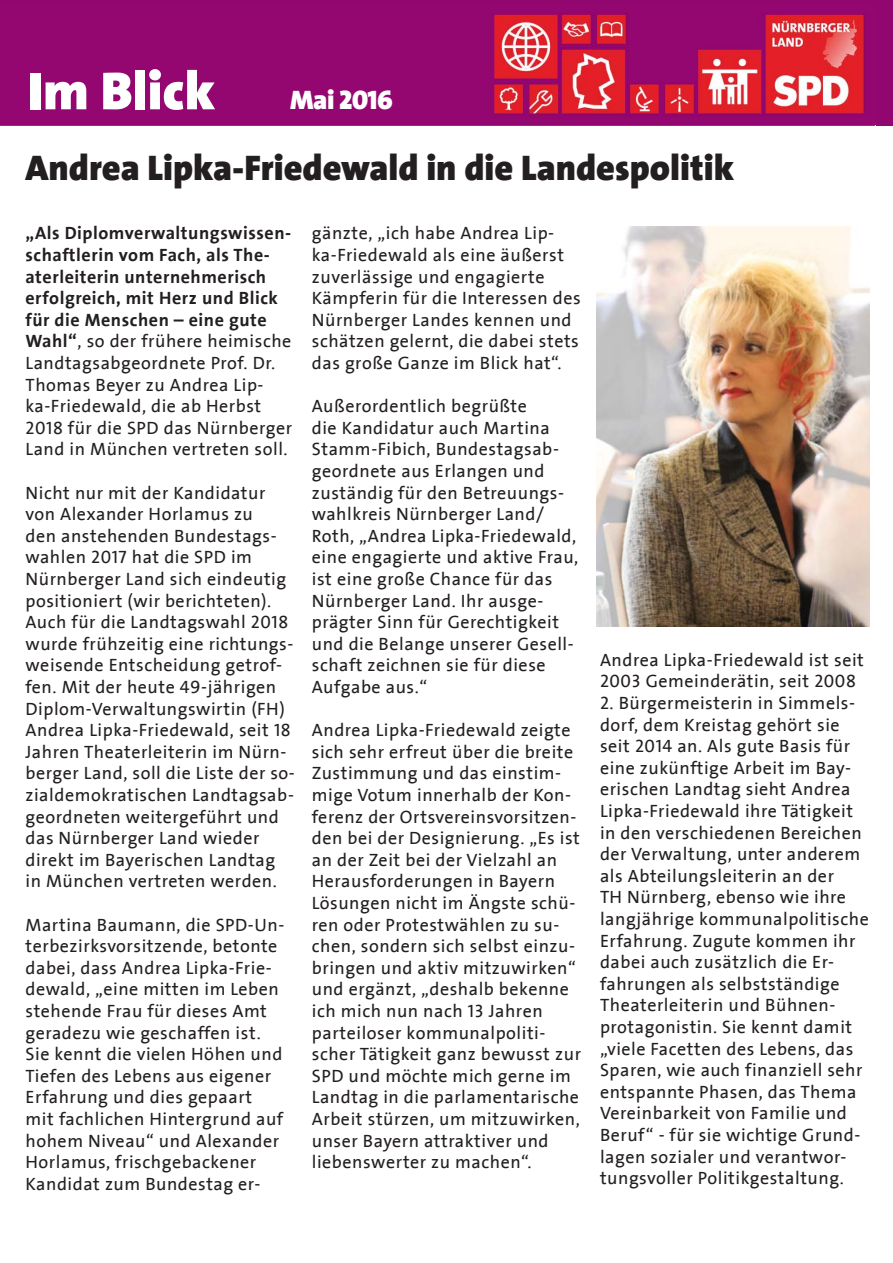
<style>
.page{position:relative;width:893px;height:1263px;background:#fff}
.page>*{position:absolute;margin:0;border:0;box-sizing:border-box;transform-origin:0 0}
.t1{font:900 54px "SPD The Sans";color:#fff}
.t2{font:900 36px "SPD The Sans";color:#231f20}
.t3{font:900 27px "SPD The Sans";letter-spacing:-.02em;color:#fff}
.t4{font:18px/21.6px "SPD2002 The Sans";letter-spacing:.03em;color:#231f20}
.s1{font-weight:700}
</style>
<div class="page">
<div style="left:0;top:0;width:893px;height:126px;background:#920670"></div>
<img style="left:0;top:13px;width:875px;height:113px">
<img style="left:596px;top:226px;width:273px;height:401px">
<h1 class="t1" style="left:28px;top:56px;width:189px">Im Blick</h1>
<h3 class="t3" style="left:290px;top:83px;width:104px">Mai 2016</h3>
<h2 class="t2" style="left:26px;top:144px;width:710px">Andrea Lipka-Friedewald in die Landespolitik</h2>
<p class="t4" style="left:26px;top:223px;width:268px"><span class="s1">„Als Diplomverwaltungswissen&shy;schaftlerin vom Fach, als The&shy;aterleiterin unternehmerisch erfolgreich, mit Herz und Blick für die Menschen – eine gute<br>Wahl“</span>, so der frühere heimische<br>Landtagsabgeordnete Prof. Dr.<br>Thomas Beyer zu Andrea Lip&shy;ka-Friedewald, die ab Herbst<br>2018 für die SPD das Nürnberger<br>Land in München vertreten soll.</p>
<p class="t4" style="left:26px;top:482px;width:271px">Nicht nur mit der Kandidatur von Alexander Horlamus zu<br>den anstehenden Bundestags&shy;wahlen 2017 hat die SPD im<br>Nürnberger Land sich eindeutig positioniert (wir berichteten).<br>Auch für die Landtagswahl 2018 wurde frühzeitig eine richtungs&shy;weisende Entscheidung getrof&shy;fen. Mit der heute 49-jährigen<br>Diplom-Verwaltungswirtin (FH)<br>Andrea Lipka-Friedewald, seit 18<br>Jahren Theaterleiterin im Nürn&shy;berger Land, soll die Liste der so&shy;zialdemokratischen Landtagsab&shy;geordneten weitergeführt und das Nürnberger Land wieder direkt im Bayerischen Landtag in München vertreten werden.</p>
<p class="t4" style="left:26px;top:914px;width:260px">Martina Baumann, die SPD-Un&shy;terbezirksvorsitzende, betonte dabei, dass Andrea Lipka-Frie&shy;dewald, „eine mitten im Leben stehende Frau für dieses Amt geradezu wie geschaffen ist.<br>Sie kennt die vielen Höhen und<br>Tiefen des Lebens aus eigener<br>Erfahrung und dies gepaart mit fachlichen Hintergrund auf hohem Niveau“ und Alexander<br>Horlamus, frischgebackener<br>Kandidat zum Bundestag er-</p>
<p class="t4" style="left:312px;top:223px;width:270px">gänzte, „ich habe Andrea Lip&shy;ka-Friedewald als eine äußerst zuverlässige und engagierte<br>Kämpferin für die Interessen des<br>Nürnberger Landes kennen und schätzen gelernt, die dabei stets das große Ganze im Blick hat“.</p>
<p class="t4" style="left:312px;top:396px;width:268px">Außerordentlich begrüßte<br>die Kandidatur auch Martina<br>Stamm-Fibich, Bundestagsab&shy;geordnete aus Erlangen und zuständig für den Betreuungs&shy;wahlkreis Nürnberger Land/<br>Roth, „Andrea Lipka-Friedewald, eine engagierte und aktive Frau, ist eine große Chance für das<br>Nürnberger Land. Ihr ausge&shy;prägter Sinn für Gerechtigkeit und die Belange unserer Gesell&shy;schaft zeichnen sie für diese<br>Aufgabe aus.“</p>
<p class="t4" style="left:312px;top:720px;width:271px">Andrea Lipka-Friedewald zeigte sich sehr erfreut über die breite<br>Zustimmung und das einstim&shy;mige Votum innerhalb der Kon&shy;ferenz der Ortsvereinsvorsitzen&shy;den bei der Designierung. „Es ist an der Zeit bei der Vielzahl an<br>Herausforderungen in Bayern<br>Lösungen nicht im Ängste schü&shy;ren oder Protestwählen zu su&shy;chen, sondern sich selbst einzu&shy;bringen und aktiv mitzuwirken“ und ergänzt, „deshalb bekenne ich mich nun nach 13 Jahren parteiloser kommunalpoliti&shy;scher Tätigkeit ganz bewusst zur<br>SPD und möchte mich gerne im<br>Landtag in die parlamentarische<br>Arbeit stürzen, um mitzuwirken, unser Bayern attraktiver und liebenswerter zu machen“.</p>
<p class="t4" style="left:600px;top:649px;width:265px">Andrea Lipka-Friedewald ist seit<br>2003 Gemeinderätin, seit 2008</p>
<p class="t4" style="left:600px;top:693px;width:270px">2. Bürgermeisterin in Simmels&shy;dorf, dem Kreistag gehört sie seit 2014 an. Als gute Basis für eine zukünftige Arbeit im Bay&shy;erischen Landtag sieht Andrea<br>Lipka-Friedewald ihre Tätigkeit in den verschiedenen Bereichen der Verwaltung, unter anderem als Abteilungsleiterin an der<br>TH Nürnberg, ebenso wie ihre langjährige kommunalpolitische<br>Erfahrung. Zugute kommen ihr dabei auch zusätzlich die Er&shy;fahrungen als selbstständige<br>Theaterleiterin und Bühnen&shy;protagonistin. Sie kennt damit „viele Facetten des Lebens, das<br>Sparen, wie auch finanziell sehr entspannte Phasen, das Thema<br>Vereinbarkeit von Familie und<br>Beruf“ - für sie wichtige Grund&shy;lagen sozialer und verantwor&shy;tungsvoller Politikgestaltung.</p>
</div>
